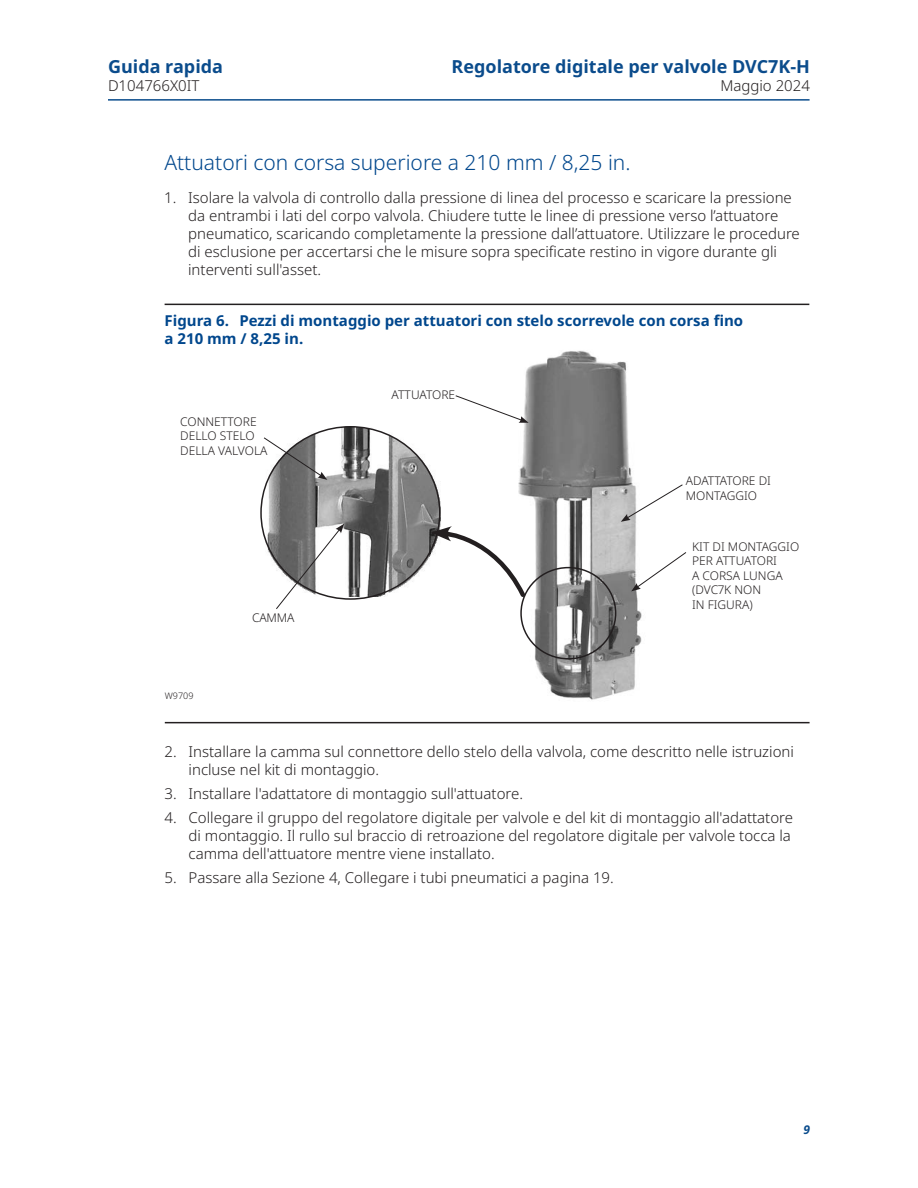
<style>
.page{position:relative;width:918px;height:1188px;background:#fff}
.page>*{position:absolute;margin:0;border:0;box-sizing:border-box;transform-origin:0 0}
._02_Chapter_Heading_1_1_1_1{font:300 21px "Noto Sans";color:#01478d}
._07_MP_Manual_document_type_right_aligned{font:700 18px "Noto Sans";color:#0b4c8c}
._07_MP_Date_right_aligned{font:300 15px/18px "Noto Sans";color:#231f20}
.t1{font:700 15px/18px "Noto Sans";color:#01478d}
._03_Figure_call_outs{font:300 12px/14.4px "Noto Sans";color:#231f20}
.t2{font:italic 700 12px "Noto Sans";color:#0b4c8c}
.Art_Number{font:300 9px "Noto Sans";color:#231f20}
</style>
<div class="page">
<hr style="left:108px;top:99px;width:702px;height:2px;background:#0b4c8c">
<img style="left:518px;top:351px;width:124px;height:349px">
<hr style="left:165px;top:304px;width:644px;height:1px;background:#231f20">
<hr style="left:165px;top:722px;width:645px;height:1px;background:#231f20">
<img style="left:260px;top:428px;width:181px;height:168px">
<div style="left:520px;top:567px;width:96px;height:93px;border:2px solid #231f20;border-radius:50%"></div>
<svg style="left:621px;top:484px;width:62px;height:38px"></svg>
<svg style="left:431px;top:526px;width:98px;height:75px"></svg>
<svg style="left:631px;top:551px;width:56px;height:40px"></svg>
<svg style="left:455px;top:395px;width:74px;height:28px"></svg>
<svg style="left:263px;top:437px;width:64px;height:43px"></svg>
<svg style="left:275px;top:524px;width:69px;height:85px"></svg>
<p class="_07_MP_Manual_document_type_right_aligned" style="left:108px;top:56px;width:117px">Guida rapida</p>
<p class="_07_MP_Date_right_aligned" style="left:108px;top:77px;width:93px">D104766X0IT</p>
<p class="_07_MP_Manual_document_type_right_aligned" style="left:452px;top:56px;width:360px">Regolatore digitale per valvole DVC7K-H</p>
<p class="_07_MP_Date_right_aligned" style="left:720px;top:77px;width:91px">Maggio 2024</p>
<p class="_02_Chapter_Heading_1_1_1_1" style="left:164px;top:150px;width:468px">Attuatori con corsa superiore a 210 mm / 8,25 in.</p>
<p class="_07_MP_Date_right_aligned" style="left:188px;top:189px;width:613px;text-indent:-24px">1. Isolare la valvola di controllo dalla pressione di linea del processo e scaricare la pressione da entrambi i lati del corpo valvola. Chiudere tutte le linee di pressione verso l’attuatore pneumatico, scaricando completamente la pressione dall’attuatore. Utilizzare le procedure di esclusione per accertarsi che le misure sopra specificate restino in vigore durante gli interventi sull'asset.</p>
<p class="t1" style="left:165px;top:312px;width:580px">Figura 6. Pezzi di montaggio per attuatori con stelo scorrevole con corsa fino a 210 mm / 8,25 in.</p>
<p class="_03_Figure_call_outs" style="left:180px;top:415px;width:89px">CONNETTORE<br>DELLO STELO<br>DELLA VALVOLA</p>
<p class="Art_Number" style="left:165px;top:691px;width:30px">W9709</p>
<p class="_03_Figure_call_outs" style="left:252px;top:611px;width:44px">CAMMA</p>
<p class="_03_Figure_call_outs" style="left:392px;top:388px;width:65px">ATTUATORE</p>
<p class="_03_Figure_call_outs" style="left:686px;top:474px;width:87px">ADATTATORE DI<br>MONTAGGIO</p>
<p class="_03_Figure_call_outs" style="left:692px;top:540px;width:109px">KIT DI MONTAGGIO<br>PER ATTUATORI<br>A CORSA LUNGA (DVC7K NON<br>IN FIGURA)</p>
<p class="_07_MP_Date_right_aligned" style="left:189px;top:742px;width:607px;text-indent:-24px">2. Installare la camma sul connettore dello stelo della valvola, come descritto nelle istruzioni incluse nel kit di montaggio.</p>
<p class="_07_MP_Date_right_aligned" style="left:165px;top:784px;width:360px">3. Installare l'adattatore di montaggio sull'attuatore.</p>
<p class="_07_MP_Date_right_aligned" style="left:189px;top:808px;width:606px;text-indent:-24px">4. Collegare il gruppo del regolatore digitale per valvole e del kit di montaggio all'adattatore di montaggio. Il rullo sul braccio di retroazione del regolatore digitale per valvole tocca la camma dell'attuatore mentre viene installato.</p>
<p class="_07_MP_Date_right_aligned" style="left:165px;top:868px;width:451px">5. Passare alla Sezione 4, Collegare i tubi pneumatici a pagina 19.</p>
<p class="t2" style="left:803px;top:1121px;width:8px">9</p>
</div>
